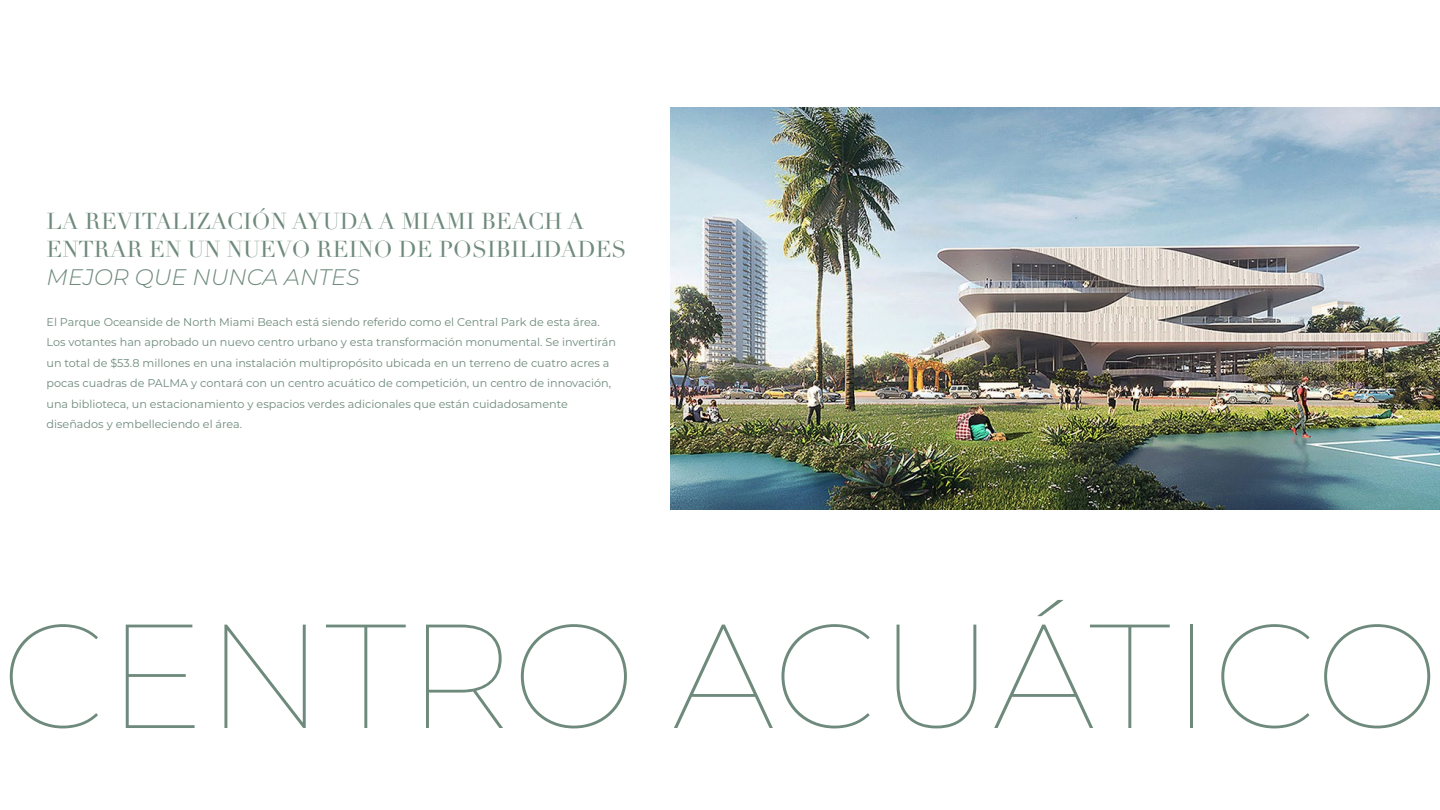
<style>
.page{position:relative;width:1440px;height:810px;background:#fff}
.page>*{position:absolute;margin:0;border:0;box-sizing:border-box;transform-origin:0 0}
.t1{font:100 147.75px "Montserrat";color:#6e8a7c}
.t2{font:22.5px/28.5px "Didot";color:#6e8a7c}
.t3{font:italic 300 22.5px "Montserrat";color:#6e8a7c}
.t4{font:11.25px/20.4px "Montserrat";color:#6e8a7c}
</style>
<div class="page">
<img style="left:670px;top:108px;width:770px;height:401px">
<h2 class="t2" style="left:46px;top:207px;width:582px">LA REVITALIZACIÓN AYUDA A MIAMI BEACH A<br>ENTRAR EN UN NUEVO REINO DE POSIBILIDADES</h2>
<h2 class="t3" style="left:46px;top:262px;width:315px">MEJOR QUE NUNCA ANTES</h2>
<p class="t4" style="left:46px;top:311px;width:571px">El Parque Oceanside de North Miami Beach está siendo referido como el Central Park de esta área.<br>Los votantes han aprobado un nuevo centro urbano y esta transformación monumental. Se invertirán un total de $53.8 millones en una instalación multipropósito ubicada en un terreno de cuatro acres a pocas cuadras de PALMA y contará con un centro acuático de competición, un centro de innovación, una biblioteca, un estacionamiento y espacios verdes adicionales que están cuidadosamente diseñados y embelleciendo el área.</p>
<h1 class="t1" style="left:1px;top:577px;width:1439px">CENTRO ACUÁTICO</h1>
</div>
